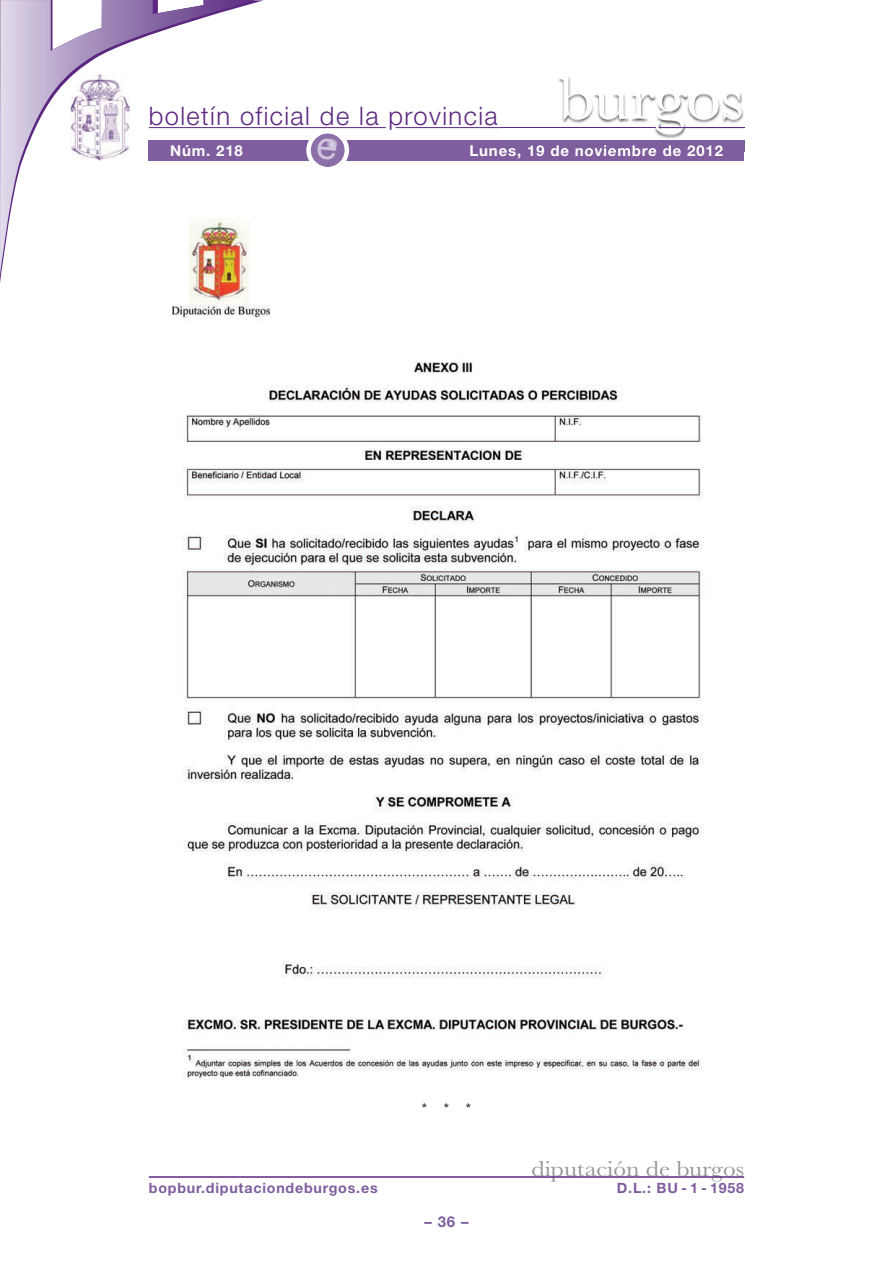
<style>
.page{position:relative;width:893px;height:1263px;background:#fff}
.page>*{position:absolute;margin:0;border:0;box-sizing:border-box;transform-origin:0 0}
.t1{font:63px "Baskerville";letter-spacing:-.01em;color:#fff;scale:1.12 1}
.t2{font:300 25.5px "Helvetica Neue";letter-spacing:.055em;color:#5c2781}
.t3{font:22.5px "Baskerville";color:#939598;scale:1.12 1}
.t4{font:700 15px "Helvetica Neue";letter-spacing:.055em;color:#fff}
.t5{font:700 15px "Helvetica Neue";color:#7f5d9e}
.t6{font:15px "Helvetica Neue";color:#231f20}
.t7{font:700 14.25px "Helvetica Neue";letter-spacing:.055em;color:#7f5d9e}
</style>
<div class="page">
<hr style="left:396px;top:127px;width:348px;height:1px;background:#5c2781">
<hr style="left:149px;top:127px;width:237px;height:1px;background:#5c2781">
<svg style="left:0;top:0;width:255px;height:275px"></svg>
<div style="left:149px;top:140px;width:595px;height:20px;background:#7f5d9e"></div>
<hr style="left:149px;top:1176px;width:595px;height:2px;background:#5c2781">
<img style="left:558px;top:76px;width:187px;height:75px">
<img style="left:558px;top:127px;width:101px;height:1px">
<img style="left:542px;top:140px;width:202px;height:11px">
<img style="left:502px;top:145px;width:40px;height:6px">
<hr style="left:659px;top:127px;width:85px;height:1px;background:#5c2781">
<img style="left:71px;top:74px;width:59px;height:87px">
<img style="left:167px;top:218px;width:536px;height:862px">
<svg style="left:306px;top:133px;width:43px;height:34px"></svg>
<h2 class="t2" style="left:149px;top:100px;width:350px">boletín oficial de la provincia</h2>
<h1 class="t1" style="left:558px;top:60px;width:168px">burgos</h1>
<p class="t4" style="left:170px;top:141px;width:74px">Núm. 218</p>
<p class="t4" style="left:469px;top:141px;width:255px">Lunes, 19 de noviembre de 2012</p>
<p class="t6" style="left:422px;top:1099px;width:51px">* * *</p>
<h3 class="t3" style="left:531px;top:1155px;width:191px">diputación de burgos</h3>
<p class="t7" style="left:149px;top:1179px;width:230px">bopbur.diputaciondeburgos.es</p>
<p class="t7" style="left:617px;top:1179px;width:129px">D.L.: BU - 1 - 1958</p>
<p class="t5" style="left:424px;top:1212px;width:46px">–36–</p>
</div>
